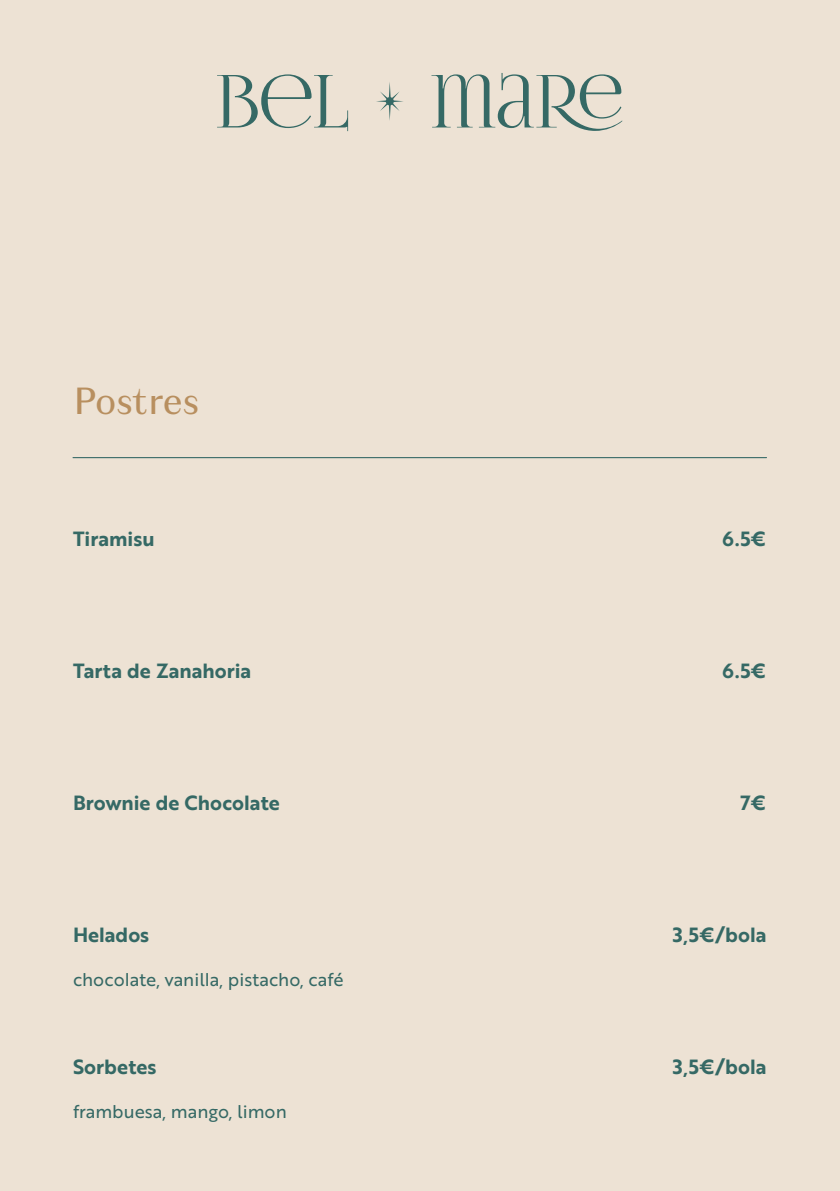
<style>
.page{position:relative;width:840px;height:1191px;background:#fff}
.page>*{position:absolute;margin:0;border:0;box-sizing:border-box;transform-origin:0 0}
.t1{font:40px "Granville";letter-spacing:-.015em;color:#b88f5f}
.t2{font:20px "Brother 1816 Bold";color:#356965}
.t3{font:18px "Brother 1816 Regular";color:#356965}
</style>
<div class="page">
<div style="left:0;top:0;width:839px;height:1191px;background:#ede2d4"></div>
<svg style="left:217px;top:74px;width:131px;height:57px"></svg>
<svg style="left:431px;top:73px;width:191px;height:58px"></svg>
<svg style="left:376px;top:82px;width:27px;height:38px"></svg>
<hr style="left:73px;top:457px;width:693px;height:1px;background:#356965">
<h1 class="t1" style="left:73px;top:384px;width:128px">Postres</h1>
<p class="t2" style="left:73px;top:531px;width:83px">Tiramisu</p>
<p class="t2" style="left:722px;top:531px;width:46px">6.5€</p>
<p class="t2" style="left:73px;top:663px;width:180px">Tarta de Zanahoria</p>
<p class="t2" style="left:722px;top:663px;width:46px">6.5€</p>
<p class="t2" style="left:73px;top:795px;width:208px">Brownie de Chocolate</p>
<p class="t2" style="left:740px;top:795px;width:28px">7€</p>
<p class="t2" style="left:73px;top:927px;width:78px">Helados</p>
<p class="t2" style="left:672px;top:927px;width:95px">3,5€/bola</p>
<p class="t3" style="left:73px;top:973px;width:272px">chocolate, vanilla, pistacho, café</p>
<p class="t2" style="left:73px;top:1059px;width:85px">Sorbetes</p>
<p class="t2" style="left:672px;top:1059px;width:95px">3,5€/bola</p>
<p class="t3" style="left:73px;top:1105px;width:215px">frambuesa, mango, limon</p>
</div>
